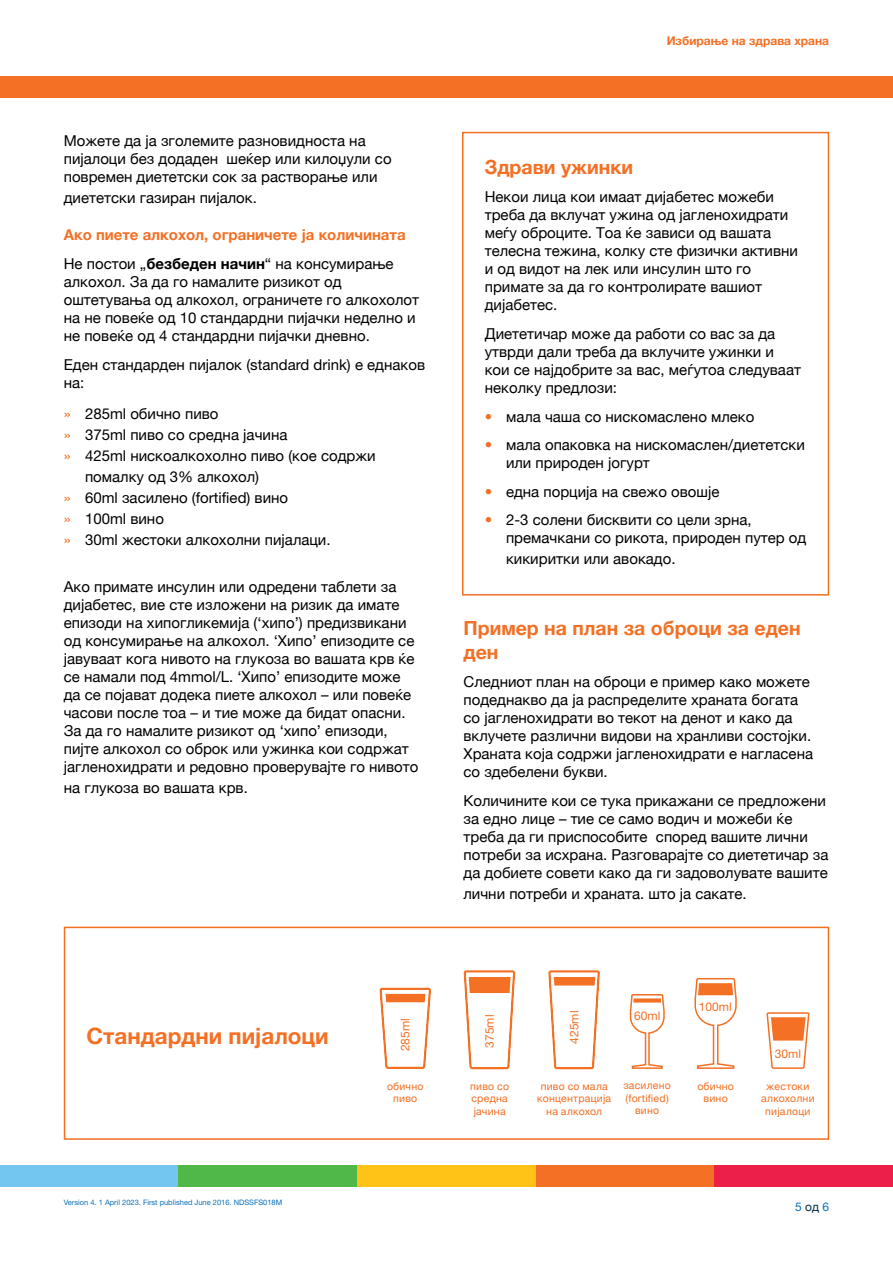
<style>
.page{position:relative;width:893px;height:1263px;background:#fff}
.page>*{position:absolute;margin:0;border:0;box-sizing:border-box;transform-origin:0 0}
.t1{font:700 22.5px "Helvetica Neue";color:#f37024}
.t2{font:700 19.5px/24px "Helvetica Neue";color:#f37024}
.t3{font:15px/18px "Helvetica Neue";color:#000}
.t4{font:700 15px/28.7px "Helvetica Neue";color:#f37024}
.t5{font:15px/21px "Helvetica Neue LT Std";color:#000}
.t6{font:12px "Helvetica Neue LT Std";color:#f37024}
.t7{font:700 12px "Helvetica Neue";color:#f37024}
.t8{font:12px "Helvetica Neue LT Std";color:#0e70b8}
.t9{font:10.5px/12.6px "Helvetica Neue";letter-spacing:.02em;color:#f37024;text-align:center}
.t10{font:7.5px "Helvetica Neue LT Std";color:#0e70b8}
.s1{font-weight:400;color:#000}
.s2{color:#000}
.s3{font-family:"Helvetica Neue LT Std"}
.s4{font-family:"Helvetica Neue LT Std";color:#f37024}
.s5{color:#f37024}
.s6{font-family:"Helvetica Neue"}
.s7{color:#006fba}
.s8{font-family:"Helvetica Neue";color:#02314b}
</style>
<div class="page">
<div style="left:0;top:77px;width:893px;height:21px;background:#f37024"></div>
<div style="left:0;top:1165px;width:179px;height:22px;background:#72c6ef"></div>
<div style="left:179px;top:1165px;width:178px;height:22px;background:#50b848"></div>
<div style="left:357px;top:1165px;width:179px;height:22px;background:#ffc216"></div>
<div style="left:536px;top:1165px;width:178px;height:22px;background:#f37024"></div>
<div style="left:714px;top:1165px;width:179px;height:22px;background:#eb1f47"></div>
<div style="left:64px;top:927px;width:765px;height:213px;border:2px solid #f36f21"></div>
<svg style="left:379px;top:987px;width:52px;height:82px"></svg>
<svg style="left:463px;top:926px;width:53px;height:144px"></svg>
<svg style="left:548px;top:926px;width:53px;height:144px"></svg>
<svg style="left:766px;top:1012px;width:44px;height:57px"></svg>
<svg style="left:629px;top:994px;width:36px;height:75px"></svg>
<svg style="left:694px;top:978px;width:43px;height:91px"></svg>
<div style="left:462px;top:132px;width:367px;height:463px;border:2px solid #f36f21"></div>
<p class="t3" style="left:64px;top:133px;width:329px">Можете да ја зголемите разновидноста на пијалоци без додаден шеќер или килоџули со повремен диететски сок за растворање или</p>
<p class="t3" style="left:64px;top:190px;width:195px">диететски газиран пијалок.</p>
<p class="t4" style="left:64px;top:221px;width:343px">Ако пиете алкохол, ограничете ја количината<br><span class="s1">Не постои „</span><span class="s2">безбеден начин</span><span class="s1">“ на консумирање</span></p>
<p class="t3" style="left:64px;top:273px;width:357px">алкохол. За да го намалите ризикот од оштетувања од алкохол, ограничете го алкохолот на не повеќе од 10 стандардни пијачки неделно и не повеќе од 4 стандардни пијачки дневно.</p>
<p class="t3" style="left:64px;top:356px;width:363px">Еден стандарден пијалок <span class="s3">(standard drink)</span> е еднаков на:</p>
<p class="t3" style="left:64px;top:406px;width:156px"><span class="s4">»</span> <span class="s3">285ml</span> обично пиво</p>
<p class="t3" style="left:64px;top:427px;width:225px"><span class="s4">»</span> <span class="s3">375ml</span> пиво со средна јачина</p>
<p class="t3" style="left:64px;top:448px;width:313px"><span class="s4">»</span> <span class="s3">425ml</span> нискоалкохолно пиво (кое содржи</p>
<p class="t3" style="left:85px;top:469px;width:176px">помалку од <span class="s3">3%</span> алкохол<span class="s3">)</span></p>
<p class="t5" style="left:64px;top:487px;width:226px"><span class="s5">»</span> 60ml <span class="s6">засилено</span> (fortified) <span class="s6">вино </span><span class="s5">»</span> 100ml <span class="s6">вино</span></p>
<p class="t3" style="left:64px;top:532px;width:268px"><span class="s4">»</span> <span class="s3">30ml</span> жестоки алкохолни пијалаци.</p>
<p class="t3" style="left:64px;top:578px;width:356px">Ако примате инсулин или одредени таблети за дијабетес, вие сте изложени на ризик да имате епизоди на хипогликемија (‘хипо’) предизвикани од консумирање на алкохол. ‘Хипо’ епизодите се јавуваат кога нивото на глукоза во вашата крв ќе се намали под <span class="s3">4mmol/L.</span> ‘Хипо’ епизодите може да се појават додека пиете алкохол – или повеќе часови после тоа – и тие може да бидат опасни.<br>За да го намалите ризикот од ‘хипо’ епизоди, пијте алкохол со оброк или ужинка кои содржат јагленохидрати и редовно проверувајте го нивото</p>
<p class="t3" style="left:64px;top:779px;width:186px">на глукоза во вашата крв.</p>
<p class="t7" style="left:667px;top:31px;width:164px">Избирање на здрава храна</p>
<h2 class="t2" style="left:485px;top:155px;width:150px">Здрави ужинки</h2>
<p class="t3" style="left:485px;top:189px;width:315px">Некои лица кои имаат дијабетес можеби треба да вклучат ужина од јагленохидрати меѓу оброците. Тоа ќе зависи од вашата телесна тежина, колку сте физички активни и од видот на лек или инсулин што го примате за да го контролирате вашиот дијабетес.</p>
<p class="t3" style="left:485px;top:325px;width:318px">Диететичар може да работи со вас за да утврди дали треба да вклучите ужинки и кои се најдобрите за вас, меѓутоа следуваат неколку предлози:</p>
<p class="t3" style="left:485px;top:408px;width:271px"><span class="s4">•</span> мала чаша со нискомаслено млеко</p>
<p class="t3" style="left:506px;top:437px;width:300px;text-indent:-21px"><span class="s4">•</span> мала опаковка на нискомаслен/диететски или природен јогурт</p>
<p class="t3" style="left:485px;top:483px;width:236px"><span class="s4">•</span> една порција на свежо овошје</p>
<p class="t3" style="left:506px;top:512px;width:302px;text-indent:-21px"><span class="s4">•</span> <span class="s3">2-3</span> солени бисквити со цели зрна, премачкани со рикота, природен путер од</p>
<p class="t3" style="left:506px;top:551px;width:171px">кикиритки или авокадо<span class="s3">.</span></p>
<h2 class="t2" style="left:463px;top:616px;width:339px">Пример на план за оброци за еден ден</h2>
<p class="t3" style="left:463px;top:674px;width:351px">Следниот план на оброци е пример како можете подеднакво да ја распределите храната богата со јагленохидрати во текот на денот и како да вклучете различни видови на хранливи состојки.<br>Храната која содржи јагленохидрати е нагласена со здебелени букви.</p>
<p class="t3" style="left:463px;top:792px;width:367px">Количините кои се тука прикажани се предложени за едно лице – тие се само водич и можеби ќе треба да ги приспособите според вашите лични потреби за исхрана. Разговарајте со диететичар за да добиете совети како да ги задоволувате вашите</p>
<p class="t3" style="left:463px;top:885px;width:285px">лични потреби и храната. што ја сакате.</p>
<h1 class="t1" style="left:87px;top:1019px;width:244px">Стандардни пијалоци</h1>
<p class="t10" style="left:64px;top:1197px;width:220px">Version 4. 1 April 2023. First published June 2016. <span class="s7">NDSSFS018M</span></p>
<p class="t6" style="left:398px;top:1051px;width:34px;rotate:-90deg">285ml</p>
<p class="t9" style="left:387px;top:1080px;width:38px">обично пиво</p>
<p class="t6" style="left:483px;top:1047px;width:34px;rotate:-90deg">375ml</p>
<p class="t9" style="left:470px;top:1080px;width:40px;text-align:justify">пиво со средна јачина</p>
<p class="t6" style="left:567px;top:1044px;width:34px;rotate:-90deg">425ml</p>
<p class="t6" style="left:634px;top:1008px;width:28px">60ml</p>
<p class="t6" style="left:699px;top:999px;width:34px">100ml</p>
<p class="t6" style="left:775px;top:1046px;width:28px">30ml</p>
<p class="t9" style="left:697px;top:1080px;width:38px">обично вино</p>
<p class="t9" style="left:623px;top:1080px;width:49px">засилено (fortified) вино</p>
<p class="t9" style="left:537px;top:1080px;width:75px">пиво со мала концентрација на алкохол</p>
<p class="t9" style="left:761px;top:1080px;width:55px">жестоки алкохолни пијалоци</p>
<p class="t8" style="left:795px;top:1199px;width:35px">5 <span class="s8">од</span> 6</p>
</div>
